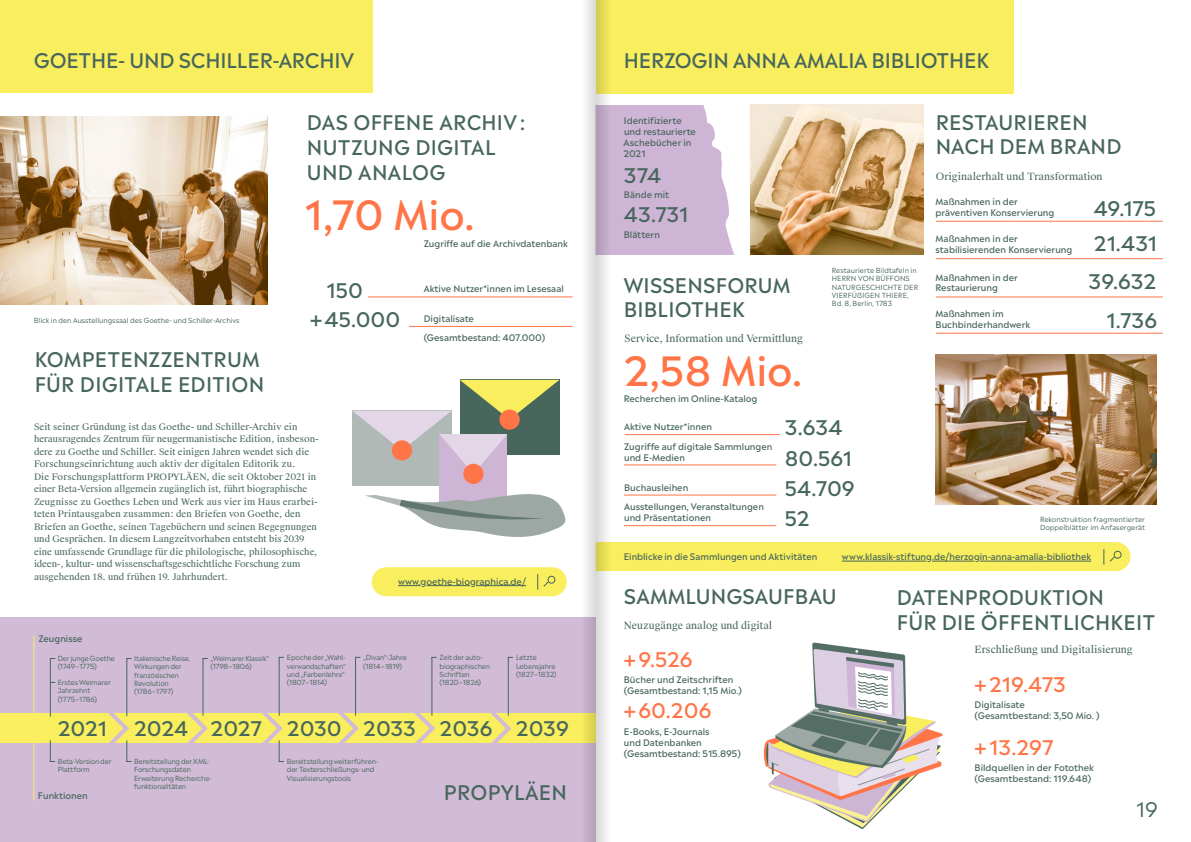
<style>
.page{position:relative;width:1191px;height:842px;background:#fff}
.page>*{position:absolute;margin:0;border:0;box-sizing:border-box;transform-origin:0 0}
.t1{font:500 40px "Madera";color:#ff7547}
.t2{font:500 20px/25px "Madera";letter-spacing:.01em;color:#47665c}
.t3{font:500 20px "Madera";letter-spacing:-.01em;color:#47665c}
.t4{font:500 20px "Madera";color:#ff7547}
.t5{font:20px "Madera";color:#47665c}
.t6{font:10px "Suisse Works";color:#47665c}
.t7{font:500 9px/10.8px "Madera";color:#47665c}
.t8{font:9px/12.5px "Suisse Works";letter-spacing:.005em;color:#47665c}
.t9{font:7px/8.4px "Madera";letter-spacing:-.02em;color:#47665c}
.t10{font:7px/8.4px "Madera";letter-spacing:.01em;color:#47665c}
.t11{font:7px "Madera";color:#47665c}
</style>
<div class="page">
<div style="left:596px;top:0;width:417px;height:94px;background:#f9ee5e"></div>
<div style="left:0;top:0;width:372px;height:92px;background:#f9ee5e"></div>
<div style="left:0;top:617px;width:595px;height:225px;background:#d1bbd7"></div>
<img style="left:0;top:116px;width:268px;height:188px">
<svg style="left:595px;top:105px;width:139px;height:150px;background:#d2bcd9"></svg>
<div style="left:0;top:713px;width:595px;height:30px;background:#f9ee5e"></div>
<svg style="left:187px;top:699px;width:21px;height:44px"></svg>
<svg style="left:338px;top:713px;width:21px;height:30px"></svg>
<svg style="left:414px;top:699px;width:21px;height:44px"></svg>
<svg style="left:490px;top:699px;width:22px;height:44px"></svg>
<div style="left:352px;top:411px;width:100px;height:75px;background:#b1b9b7"></div>
<div style="left:439px;top:434px;width:68px;height:75px;background:#ceb5d5"></div>
<svg style="left:352px;top:380px;width:207px;height:94px"></svg>
<div style="left:463px;top:464px;width:20px;height:20px;background:#ff7547;border-radius:50%"></div>
<svg style="left:365px;top:494px;width:201px;height:43px"></svg>
<div style="left:372px;top:567px;width:195px;height:29px;background:#f9ee5e;border-radius:15px"></div>
<svg style="left:537px;top:574px;width:19px;height:16px"></svg>
<img style="left:935px;top:355px;width:222px;height:150px">
<img style="left:750px;top:105px;width:173px;height:150px">
<svg style="left:763px;top:642px;width:179px;height:187px"></svg>
<svg style="left:596px;top:1px;width:21px;height:841px"></svg>
<svg style="left:585px;top:1px;width:10px;height:841px"></svg>
<hr style="left:624px;top:434px;width:155px;height:1px;background:#ff7547">
<hr style="left:936px;top:221px;width:226px;height:1px;background:#ff7547">
<hr style="left:936px;top:296px;width:226px;height:1px;background:#ff7547">
<hr style="left:936px;top:258px;width:226px;height:1px;background:#ff7547">
<hr style="left:936px;top:333px;width:226px;height:1px;background:#ff7547">
<hr style="left:624px;top:464px;width:152px;height:1px;background:#ff7547">
<hr style="left:624px;top:494px;width:152px;height:1px;background:#ff7547">
<hr style="left:624px;top:525px;width:152px;height:1px;background:#ff7547">
<hr style="left:368px;top:296px;width:204px;height:1px;background:#ff7547">
<hr style="left:409px;top:326px;width:163px;height:1px;background:#ff7547">
<svg style="left:398px;top:585px;width:22px;height:1px"></svg>
<hr style="left:426px;top:585px;width:44px;height:1px;background:#47665c">
<hr style="left:476px;top:585px;width:50px;height:1px;background:#47665c">
<hr style="left:50px;top:658px;width:1px;height:59px;background:#47665c">
<svg style="left:50px;top:740px;width:5px;height:22px"></svg>
<hr style="left:126px;top:658px;width:1px;height:58px;background:#47665c">
<svg style="left:108px;top:699px;width:24px;height:63px"></svg>
<hr style="left:202px;top:658px;width:1px;height:58px;background:#47665c">
<hr style="left:279px;top:657px;width:1px;height:59px;background:#47665c">
<hr style="left:355px;top:657px;width:1px;height:59px;background:#47665c">
<hr style="left:431px;top:657px;width:1px;height:59px;background:#47665c">
<hr style="left:508px;top:657px;width:1px;height:59px;background:#47665c">
<svg style="left:262px;top:699px;width:22px;height:63px"></svg>
<div style="left:595px;top:542px;width:535px;height:29px;background:#f9ee5e"></div>
<hr style="left:33px;top:635px;width:1px;height:79px;background:#f9ee5e">
<hr style="left:33px;top:741px;width:1px;height:59px;background:#f9ee5e">
<h2 class="t3" style="left:34px;top:43px;width:321px">GOETHE- UND SCHILLER-ARCHIV</h2>
<h2 class="t3" style="left:624px;top:43px;width:366px">HERZOGIN ANNA AMALIA BIBLIOTHEK</h2>
<h2 class="t2" style="left:307px;top:107px;width:220px">DAS OFFENE ARCHIV:<br>NUTZUNG DIGITAL<br>UND ANALOG</h2>
<p class="t7" style="left:623px;top:114px;width:74px">Identifizierte und restaurierte<br>Aschebücher in<br>2021</p>
<h2 class="t2" style="left:624px;top:160px;width:38px">374</h2>
<h2 class="t2" style="left:935px;top:108px;width:187px;line-height:24px">RESTAURIEREN<br>NACH DEM BRAND</h2>
<p class="t6" style="left:936px;top:170px;width:168px">Originalerhalt und Transformation</p>
<p class="t11" style="left:34px;top:314px;width:207px">Blick in den Ausstellungssaal des Goethe- und Schiller-Archivs</p>
<h1 class="t1" style="left:304px;top:180px;width:171px">1,70 Mio.</h1>
<p class="t7" style="left:424px;top:237px;width:145px">Zugriffe auf die Archivdatenbank</p>
<p class="t7" style="left:424px;top:282px;width:142px">Aktive Nutzer*innen im Lesesaal</p>
<p class="t7" style="left:424px;top:312px;width:52px">Digitalisate</p>
<h2 class="t2" style="left:310px;top:273px;width:92px;line-height:29.7px;text-indent:17px">150 +45.000</h2>
<p class="t7" style="left:624px;top:188px;width:47px">Bände mit</p>
<h2 class="t2" style="left:624px;top:200px;width:66px">43.731</h2>
<p class="t7" style="left:624px;top:228px;width:38px">Blättern</p>
<h2 class="t2" style="left:624px;top:271px;width:168px;line-height:24px">WISSENSFORUM<br>BIBLIOTHEK</h2>
<p class="t10" style="left:832px;top:265px;width:88px">Restaurierte Bildtafeln in<br>HERRN VON BÜFFONS<br>NATURGESCHICHTE DER<br>VIERFÜßIGEN THIERE,<br>Bd. 8, Berlin, 1783</p>
<p class="t7" style="left:935px;top:195px;width:120px">Maßnahmen in der präventiven Konservierung</p>
<h2 class="t2" style="left:1093px;top:193px;width:64px">49.175</h2>
<p class="t7" style="left:935px;top:232px;width:138px">Maßnahmen in der stabilisierenden Konservierung</p>
<h2 class="t2" style="left:1093px;top:228px;width:65px">21.431</h2>
<p class="t7" style="left:935px;top:271px;width:84px">Maßnahmen in der<br>Restaurierung</p>
<h2 class="t2" style="left:1088px;top:266px;width:69px">39.632</h2>
<p class="t7" style="left:935px;top:307px;width:96px">Maßnahmen im<br>Buchbinderhandwerk</p>
<h2 class="t2" style="left:1106px;top:305px;width:52px">1.736</h2>
<p class="t7" style="left:424px;top:331px;width:123px">(Gesamtbestand: 407.000)</p>
<p class="t6" style="left:624px;top:333px;width:180px">Service, Information und Vermittlung</p>
<h2 class="t2" style="left:35px;top:345px;width:231px">KOMPETENZZENTRUM<br>FÜR DIGITALE EDITION</h2>
<h1 class="t1" style="left:624px;top:336px;width:180px">2,58 Mio.</h1>
<p class="t7" style="left:624px;top:392px;width:135px">Recherchen im Online-Katalog</p>
<p class="t8" style="left:34px;top:421px;width:286px">Seit seiner Gründung ist das Goethe- und Schiller-Archiv ein herausragendes Zentrum für neugermanistische Edition, insbeson&shy;dere zu Goethe und Schiller. Seit einigen Jahren wendet sich die Forschungseinrichtung auch aktiv der digitalen Editorik zu.<br>Die Forschungsplattform PROPYLÄEN, die seit Oktober 2 02 1 in einer Beta-Version allgemein zugänglich ist, führt biographische Zeugnisse zu Goethes Leben und Werk aus vier im Haus erarbei&shy;teten Printausgaben zusammen: den Briefen von Goethe, den Briefen an Goethe, seinen Tagebüchern und seinen Begegnungen und Gesprächen. In diesem Langzeitvorhaben entsteht bis 2 039 eine umfassende Grundlage für die philologische, philosophische, ideen-, kultur- und wissenschaftsgeschichtliche Forschung zum ausgehenden 18. und frühen 19. Jahrhundert.</p>
<p class="t7" style="left:398px;top:575px;width:129px">www.goethe-biographica.de/</p>
<p class="t7" style="left:624px;top:420px;width:89px">Aktive Nutzer*innen</p>
<p class="t7" style="left:624px;top:440px;width:150px">Zugriffe auf digitale Sammlungen und E-Medien</p>
<p class="t7" style="left:624px;top:477px;width:141px;line-height:19.1px">Buchausleihen<br>Ausstellungen, Veranstaltungen</p>
<p class="t7" style="left:624px;top:511px;width:88px">und Präsentationen</p>
<h2 class="t2" style="left:785px;top:410px;width:71px;line-height:30.1px">3.634<br>80.561<br>54.709<br>52</h2>
<p class="t10" style="left:1040px;top:514px;width:107px">Rekonstruktion fragmentierter<br>Doppelblätter im Anfasergerät</p>
<p class="t7" style="left:624px;top:550px;width:195px">Einblicke in die Sammlungen und Aktivitäten</p>
<p class="t7" style="left:842px;top:550px;width:251px">www.klassik-stiftung.de/herzogin-anna-amalia-bibliothek</p>
<h2 class="t2" style="left:624px;top:582px;width:214px">SAMMLUNGSAUFBAU</h2>
<h2 class="t2" style="left:896px;top:582px;width:260px">DATENPRODUKTION<br>FÜR DIE ÖFFENTLICHKEIT</h2>
<p class="t6" style="left:624px;top:620px;width:150px">Neuzugänge analog und digital</p>
<p class="t7" style="left:38px;top:632px;width:46px">Zeugnisse</p>
<p class="t9" style="left:58px;top:653px;width:59px">Der junge Goethe (1749–1775)</p>
<p class="t9" style="left:58px;top:677px;width:55px">Erstes Weimarer<br>Jahrzehnt (1775–1786)</p>
<p class="t9" style="left:134px;top:653px;width:58px">Italienische Reise,<br>Wirkungen der französischen<br>Revolution (1786–1797)</p>
<p class="t9" style="left:210px;top:653px;width:60px">„Weimarer Klassik“ (1798–1806)</p>
<p class="t9" style="left:287px;top:652px;width:61px">Epoche der „Wahl&shy;verwandschaften“ und „Farbenlehre“ (1807–1814)</p>
<p class="t9" style="left:363px;top:652px;width:45px">„Divan“-Jahre (1814–1819)</p>
<p class="t9" style="left:439px;top:652px;width:52px">Zeit der auto&shy;biographischen<br>Schriften (1820–1826)</p>
<p class="t9" style="left:516px;top:652px;width:42px">Letzte<br>Lebensjahre (1827–1832)</p>
<h2 class="t2" style="left:58px;top:713px;width:51px">2021</h2>
<h2 class="t2" style="left:134px;top:713px;width:129px">2024 2027</h2>
<h2 class="t2" style="left:287px;top:713px;width:283px">2030 2033 2036 2039</h2>
<p class="t9" style="left:58px;top:756px;width:55px">Beta-Version der<br>Plattform</p>
<p class="t7" style="left:38px;top:789px;width:51px">Funktionen</p>
<p class="t9" style="left:134px;top:756px;width:79px">Bereitstellung der XML-<br>Forschungsdaten<br>Erweiterung Recherche&shy;funktionalitäten</p>
<p class="t9" style="left:287px;top:756px;width:93px">Bereitstellung weiterführen&shy;der Texterschließungs- und<br>Visualisierungstools</p>
<h2 class="t2" style="left:444px;top:778px;width:125px">PROPYLÄEN</h2>
<h2 class="t4" style="left:624px;top:641px;width:70px">+9.526</h2>
<p class="t7" style="left:624px;top:673px;width:120px">Bücher und Zeitschriften (Gesamtbestand: 1,15 Mio.)</p>
<h2 class="t4" style="left:624px;top:693px;width:89px">+60.206</h2>
<p class="t7" style="left:624px;top:725px;width:119px">E-Books, E-Journals<br>und Datenbanken (Gesamtbestand: 515.895)</p>
<p class="t6" style="left:974px;top:643px;width:160px">Erschließung und Digitalisierung</p>
<h2 class="t4" style="left:974px;top:667px;width:93px">+219.473</h2>
<p class="t7" style="left:974px;top:698px;width:126px">Digitalisate (Gesamtbestand: 3,50 Mio. )</p>
<h2 class="t4" style="left:974px;top:730px;width:80px">+13.297</h2>
<p class="t7" style="left:974px;top:761px;width:121px">Bildquellen in der Fotothek (Gesamtbestand: 119.648)</p>
<h2 class="t5" style="left:1136px;top:792px;width:23px">19</h2>
</div>
